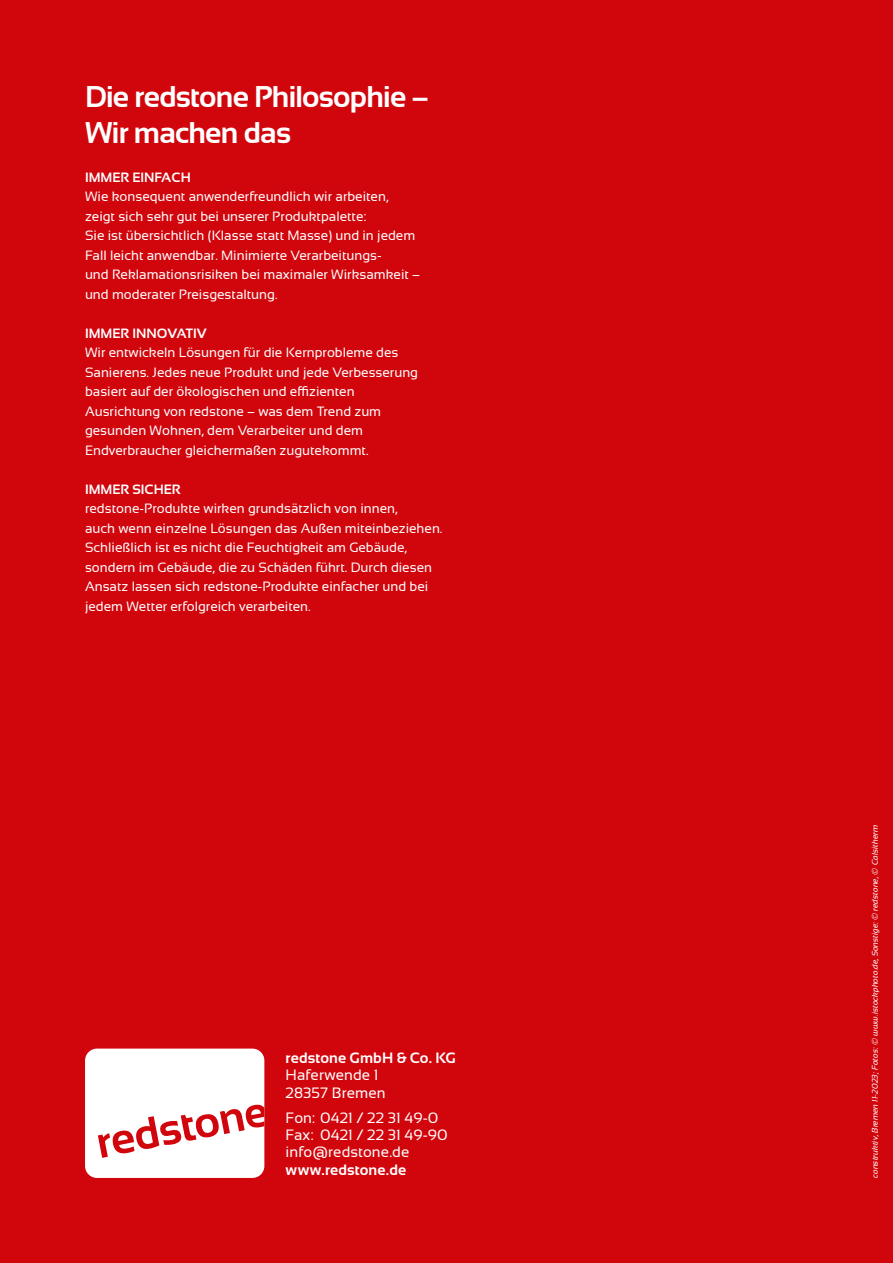
<style>
.page{position:relative;width:893px;height:1263px;background:#d1050c}
.page>*{position:absolute;margin:0;border:0;box-sizing:border-box;transform-origin:0 0}
.t1{font:700 30px/36px "Sansation";letter-spacing:-.025em;color:#fff}
.t2{font:15px/17.2px "Sansation";letter-spacing:.005em;color:#fff}
.t3{font:700 15px "Sansation";letter-spacing:.005em;color:#fff}
.t4{font:13.5px/19.5px "Sansation";color:#fff}
.t5{font:700 13.5px "Sansation";color:#fff}
.t6{font:italic 8.25px "Sansation";color:#fff}
</style>
<div class="page">
<div style="left:85px;top:1048px;width:179px;height:130px;background:#fff;border-radius:12px"></div>
<svg style="left:98px;top:1104px;width:166px;height:54px"></svg>
<h1 class="t1" style="left:85px;top:79px;width:346px">Die redstone Philosophie –<br>Wir machen das</h1>
<p class="t5" style="left:85px;top:170px;width:107px">IMMER EINFACH</p>
<p class="t4" style="left:85px;top:187px;width:337px">Wie konsequent anwenderfreundlich wir arbeiten, zeigt sich sehr gut bei unserer Produktpalette:<br>Sie ist übersichtlich (Klasse statt Masse) und in jedem Fall leicht anwendbar. Minimierte Verarbeitungs-<br>und Reklamationsrisiken bei maximaler Wirksamkeit – und moderater Preisgestaltung.</p>
<p class="t5" style="left:85px;top:326px;width:123px">IMMER INNOVATIV</p>
<p class="t4" style="left:85px;top:343px;width:335px">Wir entwickeln Lösungen für die Kernprobleme des Sanierens. Jedes neue Produkt und jede Verbesserung basiert auf der ökologischen und effizienten Ausrichtung von redstone – was dem Trend zum gesunden Wohnen, dem Verarbeiter und dem Endverbraucher gleichermaßen zugutekommt.</p>
<p class="t5" style="left:85px;top:482px;width:97px">IMMER SICHER</p>
<p class="t4" style="left:85px;top:499px;width:359px">redstone-Produkte wirken grundsätzlich von innen,<br>auch wenn einzelne Lösungen das Außen miteinbeziehen.<br>Schließlich ist es nicht die Feuchtigkeit am Gebäude, sondern im Gebäude, die zu Schäden führt. Durch diesen Ansatz lassen sich redstone-Produkte einfacher und bei jedem Wetter erfolgreich verarbeiten.</p>
<p class="t3" style="left:286px;top:1049px;width:172px">redstone GmbH &amp; Co. KG</p>
<p class="t2" style="left:286px;top:1066px;width:101px;line-height:18px">Haferwende 1<br>28357 Bremen</p>
<p class="t2" style="left:286px;top:1109px;width:164px">Fon: 0421 / 22 31 49-0<br>Fax: 0421 / 22 31 49-90 info@redstone.de</p>
<p class="t3" style="left:286px;top:1161px;width:122px">www.redstone.de</p>
<p class="t6" style="left:870px;top:1178px;width:355px;rotate:-90deg">construktiv, Bremen 11-2023; Fotos: © www.istockphoto.de, Sonstige: © redstone, © Calsitherm</p>
</div>
